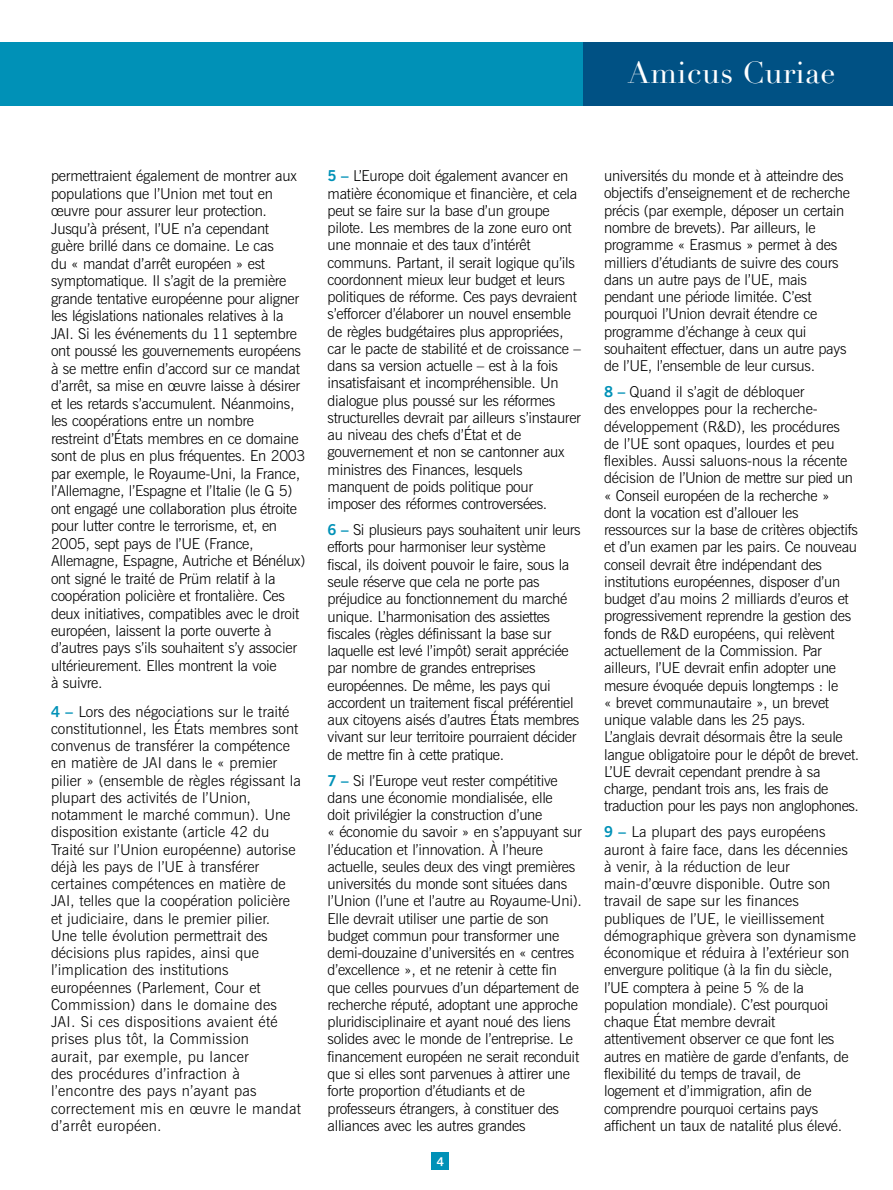
<style>
.page{position:relative;width:893px;height:1190px;background:#fff}
.page>*{position:absolute;margin:0;border:0;box-sizing:border-box;transform-origin:0 0}
.t1{font:30px "Didot LH";letter-spacing:.02em;color:#fff}
.t2{font:300 15px/17.2px "News Gothic BT";letter-spacing:-.02em;color:#000}
.t3{font:300 15px/17.2px "News Gothic BT";color:#000}
.t4{font:700 12px "News Gothic BT";color:#fff}
.s1{font-weight:700;color:#0091b7}
</style>
<div class="page">
<div style="left:0;top:43px;width:880px;height:63px;background:#0091b7"></div>
<div style="left:583px;top:43px;width:309px;height:63px;background:#005184"></div>
<div style="left:432px;top:1152px;width:17px;height:17px;background:#0091b7"></div>
<h1 class="t1" style="left:628px;top:55px;width:209px">Amicus Curiae</h1>
<p class="t2" style="left:51px;top:167px;width:256px">permettraient également de montrer aux populations que l’Union met tout en œuvre pour assurer leur protection.<br>Jusqu’à présent, l’UE n’a cependant guère brillé dans ce domaine. Le cas<br>du « mandat d’arrêt européen » est symptomatique. Il s’agit de la première grande tentative européenne pour aligner les législations nationales relatives à la JAI. Si les événements du 11 septembre ont poussé les gouvernements européens à se mettre enfin d’accord sur ce mandat d’arrêt, sa mise en œuvre laisse à désirer et les retards s’accumulent. Néanmoins, les coopérations entre un nombre restreint d’États membres en ce domaine sont de plus en plus fréquentes. En 2003 par exemple, le Royaume-Uni, la France, l’Allemagne, l’Espagne et l’Italie (le G 5) ont engagé une collaboration plus étroite pour lutter contre le terrorisme, et, en 2005, sept pays de l’UE (France, Allemagne, Espagne, Autriche et Bénélux) ont signé le traité de Prüm relatif à la coopération policière et frontalière. Ces deux initiatives, compatibles avec le droit européen, laissent la porte ouverte à d’autres pays s’ils souhaitent s’y associer ultérieurement. Elles montrent la voie<br>à suivre.</p>
<p class="t3" style="left:51px;top:702px;width:251px"><span class="s1">4 –</span> Lors des négociations sur le traité constitutionnel, les États membres sont convenus de transférer la compétence en matière de JAI dans le « premier pilier » (ensemble de règles régissant la plupart des activités de l’Union, notamment le marché commun). Une disposition existante (article 42 du Traité sur l’Union européenne) autorise déjà les pays de l’UE à transférer certaines compétences en matière de JAI, telles que la coopération policière et judiciaire, dans le premier pilier.<br>Une telle évolution permettrait des décisions plus rapides, ainsi que l’implication des institutions européennes (Parlement, Cour et Commission) dans le domaine des JAI. Si ces dispositions avaient été prises plus tôt, la Commission<br>aurait, par exemple, pu lancer<br>des procédures d’infraction à l’encontre des pays n’ayant pas correctement mis en œuvre le mandat d’arrêt européen.</p>
<p class="t2" style="left:327px;top:167px;width:255px"><span class="s1">5 –</span> L’Europe doit également avancer en matière économique et financière, et cela peut se faire sur la base d’un groupe pilote. Les membres de la zone euro ont une monnaie et des taux d’intérêt communs. Partant, il serait logique qu’ils coordonnent mieux leur budget et leurs politiques de réforme. Ces pays devraient s’efforcer d’élaborer un nouvel ensemble de règles budgétaires plus appropriées, car le pacte de stabilité et de croissance – dans sa version actuelle – est à la fois insatisfaisant et incompréhensible. Un dialogue plus poussé sur les réformes structurelles devrait par ailleurs s’instaurer au niveau des chefs d’État et de gouvernement et non se cantonner aux ministres des Finances, lesquels manquent de poids politique pour imposer des réformes controversées.</p>
<p class="t2" style="left:327px;top:521px;width:254px"><span class="s1">6 –</span> Si plusieurs pays souhaitent unir leurs efforts pour harmoniser leur système fiscal, ils doivent pouvoir le faire, sous la seule réserve que cela ne porte pas préjudice au fonctionnement du marché unique. L’harmonisation des assiettes fiscales (règles définissant la base sur laquelle est levé l’impôt) serait appréciée par nombre de grandes entreprises européennes. De même, les pays qui accordent un traitement fiscal préférentiel aux citoyens aisés d’autres États membres vivant sur leur territoire pourraient décider de mettre fin à cette pratique.</p>
<p class="t2" style="left:327px;top:771px;width:256px"><span class="s1">7 –</span> Si l’Europe veut rester compétitive dans une économie mondialisée, elle<br>doit privilégier la construction d’une<br>« économie du savoir » en s’appuyant sur l’éducation et l’innovation. À l’heure actuelle, seules deux des vingt premières universités du monde sont situées dans l’Union (l’une et l’autre au Royaume-Uni).<br>Elle devrait utiliser une partie de son budget commun pour transformer une demi-douzaine d’universités en « centres d’excellence », et ne retenir à cette fin que celles pourvues d’un département de recherche réputé, adoptant une approche pluridisciplinaire et ayant noué des liens solides avec le monde de l’entreprise. Le financement européen ne serait reconduit que si elles sont parvenues à attirer une forte proportion d’étudiants et de professeurs étrangers, à constituer des alliances avec les autres grandes</p>
<p class="t4" style="left:436px;top:1153px;width:9px">4</p>
<p class="t2" style="left:604px;top:167px;width:247px">universités du monde et à atteindre des objectifs d’enseignement et de recherche précis (par exemple, déposer un certain nombre de brevets). Par ailleurs, le programme « Erasmus » permet à des milliers d’étudiants de suivre des cours dans un autre pays de l’UE, mais pendant une période limitée. C’est pourquoi l’Union devrait étendre ce programme d’échange à ceux qui souhaitent effectuer, dans un autre pays de l’UE, l’ensemble de leur cursus.</p>
<p class="t2" style="left:604px;top:383px;width:257px"><span class="s1">8 –</span> Quand il s’agit de débloquer<br>des enveloppes pour la recherche&shy;développement (R&amp;D), les procédures<br>de l’UE sont opaques, lourdes et peu flexibles. Aussi saluons-nous la récente décision de l’Union de mettre sur pied un « Conseil européen de la recherche » dont la vocation est d’allouer les ressources sur la base de critères objectifs et d’un examen par les pairs. Ce nouveau conseil devrait être indépendant des institutions européennes, disposer d’un budget d’au moins 2 milliards d’euros et progressivement reprendre la gestion des fonds de R&amp;D européens, qui relèvent actuellement de la Commission. Par ailleurs, l’UE devrait enfin adopter une mesure évoquée depuis longtemps : le<br>« brevet communautaire », un brevet unique valable dans les 25 pays.<br>L’anglais devrait désormais être la seule langue obligatoire pour le dépôt de brevet.<br>L’UE devrait cependant prendre à sa charge, pendant trois ans, les frais de traduction pour les pays non anglophones.</p>
<p class="t2" style="left:604px;top:823px;width:253px"><span class="s1">9 –</span> La plupart des pays européens auront à faire face, dans les décennies à venir, à la réduction de leur main-d’œuvre disponible. Outre son travail de sape sur les finances publiques de l’UE, le vieillissement démographique grèvera son dynamisme économique et réduira à l’extérieur son envergure politique (à la fin du siècle, l’UE comptera à peine 5 % de la population mondiale). C’est pourquoi chaque État membre devrait attentivement observer ce que font les autres en matière de garde d’enfants, de flexibilité du temps de travail, de logement et d’immigration, afin de comprendre pourquoi certains pays affichent un taux de natalité plus élevé.</p>
</div>
